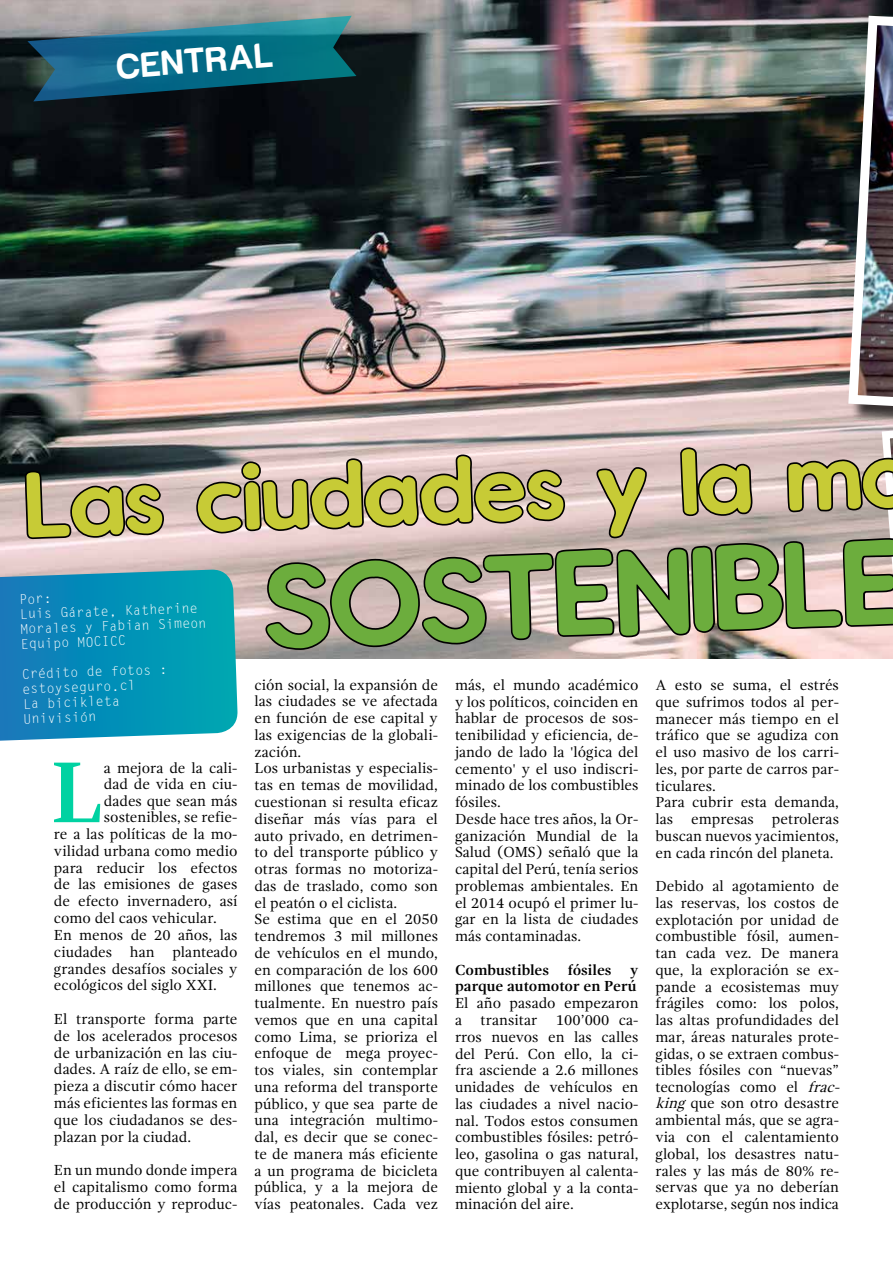
<style>
.page{position:relative;width:893px;height:1263px;background:#fff}
.page>*{position:absolute;margin:0;border:0;box-sizing:border-box;transform-origin:0 0}
.t1{font:97.5px "Vanilla Extract";color:#6cad3d}
.t2{font:700 88.95px "Gandhi Serif";color:#00d2a2}
.t3{font:75px "Vanilla Extract";color:#c7cb36}
.t4{font:36px "Harabara";color:#fff}
.t5{font:15px/16.8px "Gandhi Serif";color:#000}
.t6{font:700 15px/16.8px "Gandhi Serif";color:#000}
.t7{font:13.5px/15px "Letter Gothic Std";color:#fff}
.s1{font-style:italic}
</style>
<div class="page">
<img style="left:0;top:11px;width:893px;height:730px">
<h3 class="t4" style="left:116px;top:47px;width:157px;rotate:-4deg">CENTRAL</h3>
<h3 class="t3" style="left:25px;top:453px;width:891px;rotate:-2deg">Las ciudades y la mo</h3>
<h1 class="t1" style="left:265px;top:536px;width:640px;rotate:-2deg">SOSTENIBLE</h1>
<p class="t7" style="left:19px;top:592px;width:188px;rotate:-2deg">Por:<br>Luis Gárate, Katherine<br>Morales y Fabian Simeon<br>Equipo MOCICC</p>
<p class="t7" style="left:22px;top:667px;width:147px;rotate:-2deg">Crédito de fotos : estoyseguro.cl<br>La bicikleta<br>Univisión</p>
<p class="t5" style="left:254px;top:676px;width:185px">ción social, la expansión de las ciudades se ve afectada en función de ese capital y las exigencias de la globali&shy;zación.<br>Los urbanistas y especialis&shy;tas en temas de movilidad, cuestionan si resulta eficaz diseñar más vías para el auto privado, en detrimen&shy;to del transporte público y otras formas no motoriza&shy;das de traslado, como son el peatón o el ciclista.<br>Se estima que en el 2050 tendremos 3 mil millones de vehículos en el mundo, en comparación de los 600 millones que tenemos ac&shy;tualmente. En nuestro país vemos que en una capital como Lima, se prioriza el enfoque de mega proyec&shy;tos viales, sin contemplar una reforma del transporte público, y que sea parte de una integración multimo&shy;dal, es decir que se conec&shy;te de manera más eficiente a un programa de bicicleta pública, y a la mejora de vías peatonales. Cada vez</p>
<p class="t5" style="left:455px;top:676px;width:185px">más, el mundo académico y los políticos, coinciden en hablar de procesos de sos&shy;tenibilidad y eficiencia, de&shy;jando de lado la 'lógica del cemento' y el uso indiscri&shy;minado de los combustibles fósiles.<br>Desde hace tres años, la Or&shy;ganización Mundial de la<br>Salud (OMS) señaló que la capital del Perú, tenía serios problemas ambientales. En el 2014 ocupó el primer lu&shy;gar en la lista de ciudades más contaminadas.</p>
<p class="t5" style="left:655px;top:677px;width:185px">A esto se suma, el estrés que sufrimos todos al per&shy;manecer más tiempo en el tráfico que se agudiza con el uso masivo de los carri&shy;les, por parte de carros par&shy;ticulares.<br>Para cubrir esta demanda, las empresas petroleras buscan nuevos yacimientos, en cada rincón del planeta.</p>
<p class="t5" style="left:655px;top:878px;width:190px">Debido al agotamiento de las reservas, los costos de explotación por unidad de combustible fósil, aumen&shy;tan cada vez. De manera que, la exploración se ex&shy;pande a ecosistemas muy frágiles como: los polos, las altas profundidades del mar, áreas naturales prote&shy;gidas, o se extraen combus&shy;tibles fósiles con “nuevas” tecnologías como el <span class="s1">frac&shy;king</span> que son otro desastre ambiental más, que se agra&shy;via con el calentamiento global, los desastres natu&shy;rales y las más de 80% re&shy;servas que ya no deberían explotarse, según nos indica</p>
<h2 class="t2" style="left:50px;top:741px;width:55px">L</h2>
<p class="t5" style="left:104px;top:759px;width:135px">a mejora de la cali-</p>
<p class="t5" style="left:104px;top:776px;width:135px">dad de vida en ciu-</p>
<p class="t5" style="left:104px;top:792px;width:135px">dades que sean más</p>
<p class="t5" style="left:104px;top:809px;width:135px">sostenibles, se refie-</p>
<p class="t5" style="left:54px;top:826px;width:185px">re a las políticas de la mo-</p>
<p class="t5" style="left:54px;top:842px;width:185px">vilidad urbana como medio</p>
<p class="t5" style="left:54px;top:859px;width:185px">para reducir los efectos</p>
<p class="t5" style="left:54px;top:876px;width:185px">de las emisiones de gases</p>
<p class="t5" style="left:54px;top:893px;width:185px">de efecto invernadero, así</p>
<p class="t5" style="left:54px;top:910px;width:164px">como del caos vehicular.</p>
<p class="t5" style="left:54px;top:926px;width:185px">En menos de 20 años, las</p>
<p class="t5" style="left:54px;top:943px;width:185px">ciudades han planteado</p>
<p class="t5" style="left:54px;top:960px;width:185px">grandes desafíos sociales y</p>
<p class="t5" style="left:54px;top:977px;width:164px">ecológicos del siglo XXI.</p>
<p class="t5" style="left:54px;top:1010px;width:185px;text-align:justify">El transporte forma parte de los acelerados procesos de urbanización en las ciu&shy;dades. A raíz de ello, se em&shy;pieza a discutir cómo hacer más eficientes las formas en que los ciudadanos se des&shy;plazan por la ciudad.</p>
<p class="t5" style="left:54px;top:1162px;width:185px;text-align:justify">En un mundo donde impera el capitalismo como forma de producción y reproduc-</p>
<p class="t6" style="left:455px;top:961px;width:185px">Combustibles fósiles y parque automotor en Perú</p>
<p class="t5" style="left:455px;top:995px;width:185px;text-align:justify">El año pasado empezaron a transitar 100’000 ca&shy;rros nuevos en las calles del Perú. Con ello, la ci&shy;fra asciende a 2.6 millones unidades de vehículos en las ciudades a nivel nacio&shy;nal. Todos estos consumen combustibles fósiles: petró&shy;leo, gasolina o gas natural, que contribuyen al calenta&shy;miento global y a la conta&shy;minación del aire.</p>
</div>
